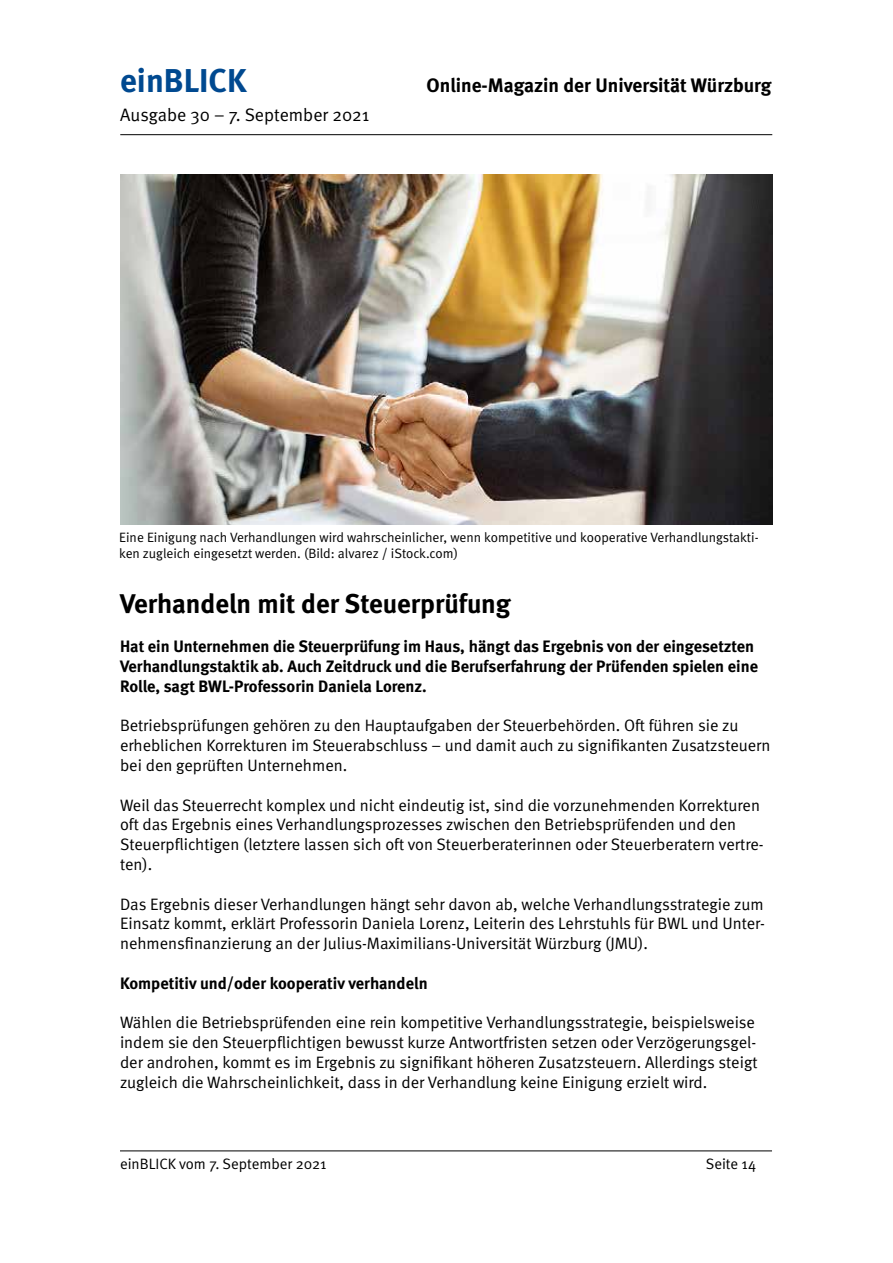
<style>
.page{position:relative;width:893px;height:1263px;background:#fff}
.page>*{position:absolute;margin:0;border:0;box-sizing:border-box;transform-origin:0 0}
.t1{font:700 33px "Meta";color:#004990}
.t2{font:700 27px "Meta";color:#000}
.t3{font:700 19.5px "Meta";color:#000}
.t4{font:18px "Meta Normal";color:#000}
.t5{font:16.5px/19.8px "Meta Normal";color:#000}
.t6{font:700 16.5px/19.8px "Meta";color:#000}
.t7{font:15px "Meta Normal";color:#000}
.t8{font:13.5px/16.2px "Meta Normal";color:#000}
</style>
<div class="page">
<hr style="left:120px;top:134px;width:652px;height:1px;background:#000">
<hr style="left:120px;top:1150px;width:652px;height:1px;background:#000">
<img style="left:120px;top:174px;width:653px;height:350px">
<h1 class="t1" style="left:120px;top:61px;width:128px">einBLICK</h1>
<p class="t3" style="left:427px;top:74px;width:346px">Online-Magazin der Universität Würzburg</p>
<p class="t4" style="left:120px;top:105px;width:251px">Ausgabe 30 – 7. September 2021</p>
<p class="t8" style="left:119px;top:529px;width:641px">Eine Einigung nach Verhandlungen wird wahrscheinlicher, wenn kompetitive und kooperative Verhandlungstakti&shy;ken zugleich eingesetzt werden. (Bild: alvarez / iStock.com)</p>
<h2 class="t2" style="left:120px;top:587px;width:392px">Verhandeln mit der Steuerprüfung</h2>
<p class="t6" style="left:120px;top:636px;width:639px">Hat ein Unternehmen die Steuerprüfung im Haus, hängt das Ergebnis von der eingesetzten<br>Verhandlungstaktik ab. Auch Zeitdruck und die Berufserfahrung der Prüfenden spielen eine<br>Rolle, sagt BWL-Professorin Daniela Lorenz.</p>
<p class="t5" style="left:120px;top:715px;width:652px">Betriebsprüfungen gehören zu den Hauptaufgaben der Steuerbehörden. Oft führen sie zu erheblichen Korrekturen im Steuerabschluss – und damit auch zu signifikanten Zusatzsteuern bei den geprüften Unternehmen.</p>
<p class="t5" style="left:120px;top:795px;width:645px">Weil das Steuerrecht komplex und nicht eindeutig ist, sind die vorzunehmenden Korrekturen oft das Ergebnis eines Verhandlungsprozesses zwischen den Betriebsprüfenden und den Steuerpflichtigen (letztere lassen sich oft von Steuerberaterinnen oder Steuerberatern vertre&shy;ten).</p>
<p class="t5" style="left:120px;top:894px;width:646px;text-align:justify">Das Ergebnis dieser Verhandlungen hängt sehr davon ab, welche Verhandlungsstrategie zum Einsatz kommt, erklärt Professorin Daniela Lorenz, Leiterin des Lehrstuhls für BWL und Unter&shy;nehmensfinanzierung an der Julius-Maximilians-Universität Würzburg (JMU).</p>
<p class="t6" style="left:120px;top:973px;width:309px">Kompetitiv und/oder kooperativ verhandeln</p>
<p class="t5" style="left:120px;top:1012px;width:639px">Wählen die Betriebsprüfenden eine rein kompetitive Verhandlungsstrategie, beispielsweise indem sie den Steuerpflichtigen bewusst kurze Antwortfristen setzen oder Verzögerungsgel&shy;der androhen, kommt es im Ergebnis zu signifikant höheren Zusatzsteuern. Allerdings steigt zugleich die Wahrscheinlichkeit, dass in der Verhandlung keine Einigung erzielt wird.</p>
<p class="t7" style="left:120px;top:1155px;width:208px">einBLICK vom 7. September 2021</p>
<p class="t7" style="left:706px;top:1155px;width:52px">Seite 14</p>
</div>
